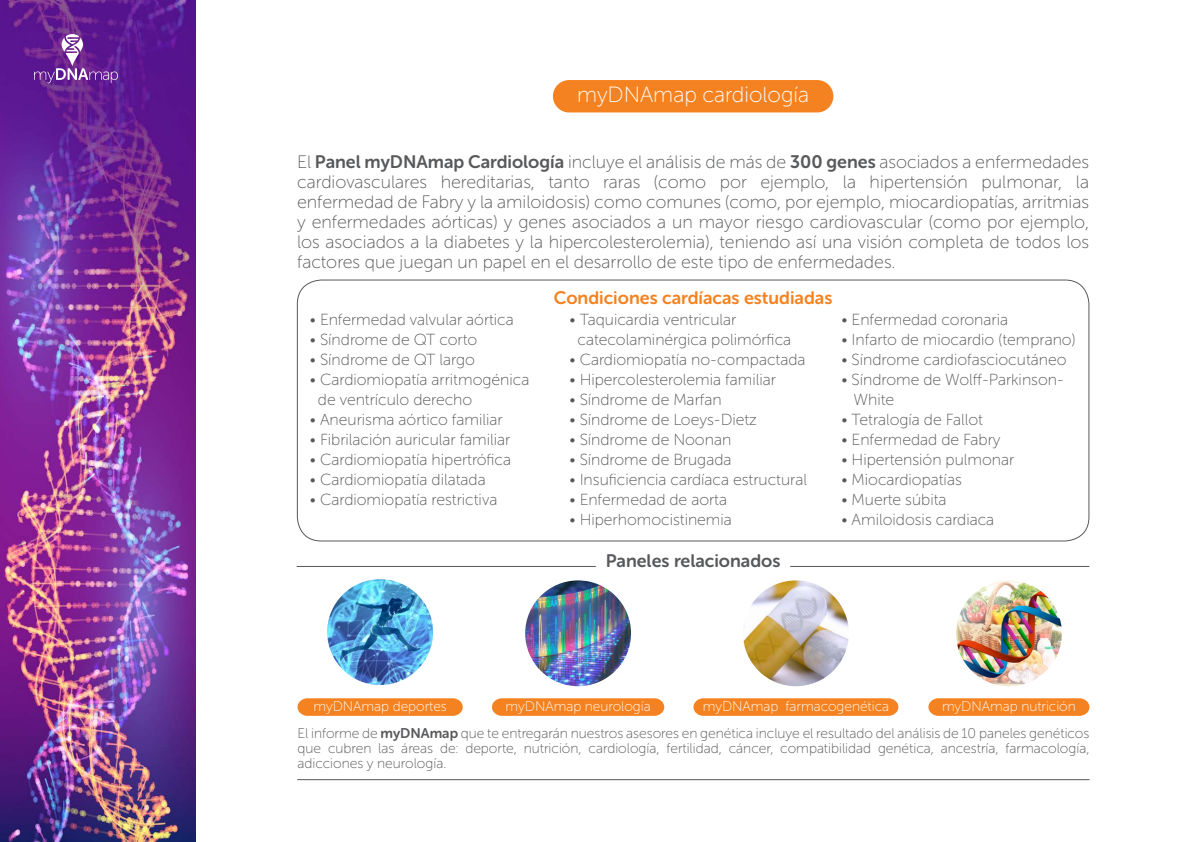
<style>
.page{position:relative;width:1191px;height:842px;background:#fff}
.page>*{position:absolute;margin:0;border:0;box-sizing:border-box;transform-origin:0 0}
.t1{font:22px "Museo Sans Rounded 100";color:#fff}
.t2{font:18px/20px "Museo Sans Rounded 100";color:#58595b;text-align:justify}
.t3{font:18px "Museo Sans Rounded 700";color:#f58220}
.t4{font:18px "Museo Sans Rounded 700";color:#58595b}
.t5{font:16px/20px "Museo Sans Rounded 100";color:#58595b}
.t6{font:14px/26.2px "Museo Sans Rounded 100";color:#58595b}
.t7{font:14px "Museo Sans Rounded 100";color:#fff}
.s1{font-family:"Museo Sans Rounded 700"}
.s2{color:#fff}
</style>
<div class="page">
<img style="left:0;top:0;width:196px;height:842px">
<svg style="left:34px;top:34px;width:84px;height:49px;background:#793c9f"></svg>
<hr style="left:297px;top:566px;width:298px;height:1px;background:#58595b">
<hr style="left:790px;top:566px;width:299px;height:1px;background:#58595b">
<div style="left:553px;top:80px;width:280px;height:32px;background:#f58220;border-radius:16px"></div>
<img style="left:743px;top:580px;width:106px;height:106px;border-radius:53px">
<svg style="left:693px;top:698px;width:205px;height:18px;background:#f5872a"></svg>
<img style="left:956px;top:580px;width:105px;height:106px;border-radius:53px">
<svg style="left:928px;top:698px;width:161px;height:18px;background:#f5882b"></svg>
<img style="left:327px;top:579px;width:106px;height:106px;border-radius:53px">
<svg style="left:297px;top:698px;width:166px;height:18px;background:#f5882c"></svg>
<img style="left:525px;top:580px;width:106px;height:106px;border-radius:53px">
<svg style="left:492px;top:698px;width:172px;height:18px;background:#f5872a"></svg>
<hr style="left:297px;top:779px;width:792px;height:1px;background:#58595b">
<h1 class="t1" style="left:577px;top:83px;width:233px">myDNAmap cardiología</h1>
<p class="t2" style="left:297px;top:152px;width:793px">El <span class="s1">Panel myDNAmap Cardiología</span> incluye el análisis de más de <span class="s1">300 genes</span> asociados a enfermedades cardiovasculares hereditarias, tanto raras (como por ejemplo, la hipertensión pulmonar, la enfermedad de Fabry y la amiloidosis) como comunes (como, por ejemplo, miocardiopatías, arritmias y enfermedades aórticas) y genes asociados a un mayor riesgo cardiovascular (como por ejemplo, los asociados a la diabetes y la hipercolesterolemia), teniendo así una visión completa de todos los factores que juegan un papel en el desarrollo de este tipo de enfermedades.</p>
<p class="t5" style="left:310px;top:310px;width:205px">• Enfermedad valvular aórtica</p>
<p class="t5" style="left:310px;top:330px;width:169px">• Síndrome de QT corto</p>
<p class="t5" style="left:310px;top:350px;width:166px">• Síndrome de QT largo</p>
<p class="t5" style="left:318px;top:370px;width:213px;text-indent:-8px">• Cardiomiopatía arritmogénica de ventrículo derecho</p>
<p class="t5" style="left:310px;top:410px;width:194px">• Aneurisma aórtico familiar</p>
<p class="t5" style="left:310px;top:430px;width:202px">• Fibrilación auricular familiar</p>
<p class="t5" style="left:310px;top:450px;width:203px">• Cardiomiopatía hipertrófica</p>
<p class="t5" style="left:310px;top:470px;width:177px">• Cardiomiopatía dilatada</p>
<p class="t5" style="left:310px;top:490px;width:189px">• Cardiomiopatía restrictiva</p>
<p class="t3" style="left:554px;top:288px;width:280px">Condiciones cardíacas estudiadas</p>
<p class="t5" style="left:577px;top:310px;width:215px;text-indent:-8px">• Taquicardia ventricular catecolaminérgica polimórfica</p>
<p class="t5" style="left:569px;top:350px;width:237px">• Cardiomiopatía no-compactada</p>
<p class="t5" style="left:569px;top:370px;width:208px">• Hipercolesterolemia familiar</p>
<p class="t5" style="left:569px;top:390px;width:154px">• Síndrome de Marfan</p>
<p class="t5" style="left:569px;top:410px;width:189px">• Síndrome de Loeys-Dietz</p>
<p class="t5" style="left:569px;top:430px;width:163px">• Síndrome de Noonan</p>
<p class="t5" style="left:569px;top:450px;width:163px">• Síndrome de Brugada</p>
<p class="t5" style="left:569px;top:470px;width:239px">• Insuficiencia cardíaca estructural</p>
<p class="t5" style="left:569px;top:490px;width:159px">• Enfermedad de aorta</p>
<p class="t5" style="left:569px;top:510px;width:164px">• Hiperhomocistinemia</p>
<p class="t4" style="left:606px;top:551px;width:176px">Paneles relacionados</p>
<p class="t5" style="left:841px;top:310px;width:168px">• Enfermedad coronaria</p>
<p class="t5" style="left:841px;top:330px;width:235px">• Infarto de miocardio (temprano)</p>
<p class="t5" style="left:841px;top:350px;width:226px">• Síndrome cardiofasciocutáneo</p>
<p class="t5" style="left:853px;top:370px;width:212px;text-indent:-12px">• Síndrome de Wolff-Parkinson-<br>White</p>
<p class="t5" style="left:841px;top:410px;width:143px">• Tetralogía de Fallot</p>
<p class="t5" style="left:841px;top:430px;width:160px">• Enfermedad de Fabry</p>
<p class="t5" style="left:841px;top:450px;width:174px">• Hipertensión pulmonar</p>
<p class="t5" style="left:841px;top:470px;width:122px">• Miocardiopatías</p>
<p class="t5" style="left:841px;top:490px;width:107px">• Muerte súbita</p>
<p class="t5" style="left:841px;top:510px;width:154px">• Amiloidosis cardiaca</p>
<p class="t7" style="left:313px;top:699px;width:135px">myDNAmap deportes</p>
<p class="t7" style="left:505px;top:699px;width:147px">myDNAmap neurología</p>
<p class="t7" style="left:702px;top:699px;width:188px">myDNAmap farmacogenética</p>
<p class="t6" style="left:297px;top:694px;width:793px;text-indent:644px"><span class="s2">myDNAmap nutrición<br></span>El informe de <span class="s1">myDNAmap</span> que te entregarán nuestros asesores en genética incluye el resultado del análisis de 10 paneles genéticos</p>
<p class="t6" style="left:297px;top:740px;width:793px;line-height:15px">que cubren las áreas de: deporte, nutrición, cardiología, fertilidad, cáncer, compatibilidad genética, ancestría, farmacología, adicciones y neurología.</p>
</div>
